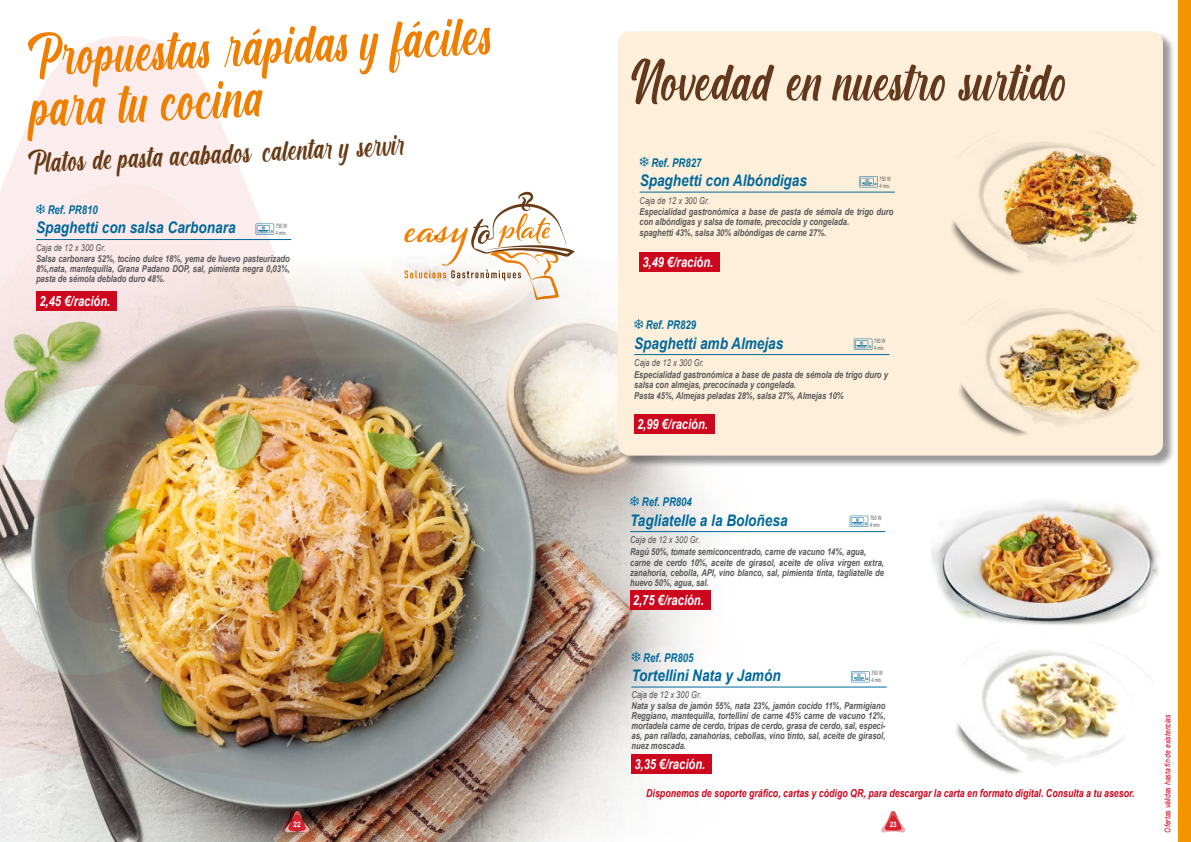
<style>
.page{position:relative;width:1191px;height:842px;background:#fff}
.page>*{position:absolute;margin:0;border:0;box-sizing:border-box;transform-origin:0 0}
.t1{font:75px "Cream Cake";color:#ee7f00;scale:.8 1}
.t2{font:73.1px "Cream Cake";letter-spacing:.05em;color:#63391e;scale:.8 1}
.t3{font:700 42.7px "Alana";color:#ee7f00}
.t4{font:40px "Cream Cake";color:#673b15;scale:.8 1}
.t5{font:italic 700 16px "Arial";color:#00699b;scale:.85 1}
.t6{font:italic 700 14px "Arial";color:#fff;scale:.8 1}
.t7{font:italic 700 12px "Arial";color:#00699b;scale:.8 1}
.t8{font:italic 700 11px "Arial";color:#cd071e;scale:.8 1}
.t9{font:italic 700 9.5px/10px "Arial";color:#58585a;scale:.8 1}
.t10{font:italic 9.5px "Arial";color:#58585a;scale:.8 1}
.t11{font:italic 8px "Arial";color:#cd071e;scale:.85 1}
.t12{font:700 7.5px "Arial";color:#fff;scale:.85 1}
.t13{font:6px/7px "Arial Narrow";color:#58585a;scale:.8 1}
</style>
<div class="page">
<svg style="left:3px;top:36px;width:242px;height:147px;fill:#fbedee"></svg>
<div style="left:0;top:183px;width:275px;height:53px;background:#fbedee"></div>
<div style="left:1177px;top:0;width:14px;height:842px;background:#f39400"></div>
<svg style="left:881px;top:811px;width:24px;height:21px"></svg>
<img style="left:0;top:236px;width:748px;height:606px">
<svg style="left:281px;top:811px;width:28px;height:21px"></svg>
<div style="left:619px;top:32px;width:556px;height:436px;background:#000;opacity:.4"></div>
<div style="left:618px;top:31px;width:545px;height:425px;background:#feefdb;border-radius:12px"></div>
<svg style="left:404px;top:192px;width:171px;height:108px"></svg>
<img style="left:931px;top:500px;width:229px;height:125px">
<hr style="left:630px;top:531px;width:255px;height:1px;background:#00699b">
<svg style="left:630px;top:496px;width:9px;height:10px"></svg>
<svg style="left:849px;top:516px;width:19px;height:11px"></svg>
<div style="left:630px;top:590px;width:81px;height:20px;background:#cd071e"></div>
<hr style="left:631px;top:687px;width:255px;height:1px;background:#00699b">
<svg style="left:631px;top:652px;width:9px;height:9px"></svg>
<svg style="left:851px;top:671px;width:18px;height:11px"></svg>
<div style="left:631px;top:754px;width:81px;height:20px;background:#cd071e"></div>
<img style="left:956px;top:650px;width:196px;height:124px">
<hr style="left:36px;top:239px;width:255px;height:1px;background:#00699b">
<svg style="left:36px;top:204px;width:9px;height:10px"></svg>
<svg style="left:256px;top:224px;width:18px;height:11px"></svg>
<div style="left:37px;top:292px;width:80px;height:19px;background:#cd071e"></div>
<img style="left:951px;top:142px;width:204px;height:133px">
<hr style="left:639px;top:192px;width:256px;height:1px;background:#00699b">
<svg style="left:639px;top:157px;width:9px;height:10px"></svg>
<svg style="left:859px;top:176px;width:18px;height:11px"></svg>
<div style="left:639px;top:253px;width:81px;height:19px;background:#cd071e"></div>
<div style="left:634px;top:414px;width:81px;height:19px;background:#cd071e"></div>
<hr style="left:634px;top:354px;width:255px;height:1px;background:#00699b">
<svg style="left:634px;top:319px;width:9px;height:10px"></svg>
<svg style="left:854px;top:339px;width:18px;height:11px"></svg>
<img style="left:959px;top:308px;width:195px;height:128px">
<h1 class="t1" style="left:27px;top:22px;width:588px;rotate:-3deg">Propuestas rápidas y fáciles</h1>
<h1 class="t1" style="left:29px;top:73px;width:291px;rotate:-3deg">para tu cocina</h1>
<h3 class="t4" style="left:28px;top:144px;width:476px;rotate:-3deg">Platos de pasta acabados , calentar y servir.</h3>
<p class="t7" style="left:48px;top:202px;width:64px">Ref. PR810</p>
<h3 class="t5" style="left:36px;top:217px;width:236px">Spaghetti con salsa Carbonara</h3>
<p class="t13" style="left:276px;top:222px;width:16px">750 W<br>4 min.</p>
<p class="t10" style="left:36px;top:242px;width:89px">Caja de 12 x 300 Gr.</p>
<p class="t9" style="left:36px;top:254px;width:319px;text-align:justify">Salsa carbonara 52%, tocino dulce 18%, yema de huevo pasteurizado 8%,nata, mantequilla, Grana Padano DOP, sal, pimienta negra 0,03%, pasta de sémola deblado duro 48%.</p>
<h3 class="t6" style="left:39px;top:292px;width:90px">2,45 €/ración.</h3>
<h3 class="t3" style="left:405px;top:202px;width:64px">easy</h3>
<h2 class="t2" style="left:631px;top:47px;width:543px">Novedad en nuestro surtido</h2>
<p class="t7" style="left:651px;top:154px;width:64px">Ref. PR827</p>
<h3 class="t5" style="left:639px;top:170px;width:198px">Spaghetti con Albóndigas</h3>
<p class="t13" style="left:879px;top:175px;width:16px">750 W<br>4 min.</p>
<p class="t10" style="left:639px;top:194px;width:89px">Caja de 12 x 300 Gr.</p>
<p class="t9" style="left:639px;top:207px;width:319px">Especialidad gastronómica a base de pasta de sémola de trigo duro con albóndigas y salsa de tomate, precocida y congelada.</p>
<p class="t9" style="left:639px;top:228px;width:235px">spaghetti 43%, salsa 30% albóndigas de carne 27%.</p>
<h3 class="t6" style="left:642px;top:253px;width:90px">3,49 €/ración.</h3>
<p class="t7" style="left:646px;top:317px;width:64px">Ref. PR829</p>
<h3 class="t5" style="left:634px;top:332px;width:177px">Spaghetti amb Almejas</h3>
<p class="t13" style="left:874px;top:337px;width:16px">750 W<br>4 min.</p>
<p class="t10" style="left:634px;top:357px;width:89px">Caja de 12 x 300 Gr.</p>
<p class="t9" style="left:634px;top:369px;width:319px">Especialidad gastronómica a base de pasta de sémola de trigo duro y salsa con almejas, precocinada y congelada.</p>
<p class="t9" style="left:634px;top:391px;width:263px">Pasta 45%, Almejas peladas 28%, salsa 27%, Almejas 10%</p>
<h3 class="t6" style="left:637px;top:414px;width:90px">2,99 €/ración.</h3>
<p class="t7" style="left:642px;top:494px;width:64px">Ref. PR804</p>
<h3 class="t5" style="left:630px;top:509px;width:187px">Tagliatelle a la Boloñesa</h3>
<p class="t13" style="left:870px;top:514px;width:16px">750 W<br>4 min.</p>
<p class="t10" style="left:630px;top:534px;width:89px">Caja de 12 x 300 Gr.</p>
<p class="t9" style="left:630px;top:546px;width:319px;line-height:11.4px">Ragú 50%, tomate semiconcentrado, carne de vacuno 14%, agua, carne de cerdo 10%, aceite de girasol, aceite de oliva virgen extra,</p>
<p class="t9" style="left:630px;top:568px;width:319px">zanahoria, cebolla, API, vino blanco, sal, pimienta tinta, tagliatelle de huevo 50%, agua, sal.</p>
<h3 class="t6" style="left:633px;top:591px;width:90px">2,75 €/ración.</h3>
<p class="t7" style="left:643px;top:649px;width:64px">Ref. PR805</p>
<h3 class="t5" style="left:631px;top:665px;width:177px">Tortellini Nata y Jamón</h3>
<p class="t13" style="left:871px;top:670px;width:16px">750 W<br>4 min.</p>
<p class="t10" style="left:631px;top:688px;width:89px">Caja de 12 x 300 Gr.</p>
<p class="t9" style="left:631px;top:701px;width:319px;text-align:justify">Nata y salsa de jamón 55%, nata 23%, jamón cocido 11%, Parmigiano Reggiano, mantequilla, tortellini de carne 45% carne de vacuno 12%, mortadela carne de cerdo, tripas de cerdo, grasa de cerdo, sal, especi&shy;as, pan rallado, zanahorias, cebollas, vino tinto, sal, aceite de girasol, nuez moscada.</p>
<h3 class="t6" style="left:634px;top:755px;width:90px">3,35 €/ración.</h3>
<p class="t8" style="left:646px;top:786px;width:612px">Disponemos de soporte gráfico, cartas y código QR, para descargar la carta en formato digital. Consulta a tu asesor.</p>
<p class="t12" style="left:290px;top:819px;width:14px">222</p>
<p class="t12" style="left:889px;top:819px;width:10px">23</p>
<p class="t11" style="left:1162px;top:832px;width:140px;rotate:-90deg">Ofertas válidas hasta fin de existencias</p>
</div>
